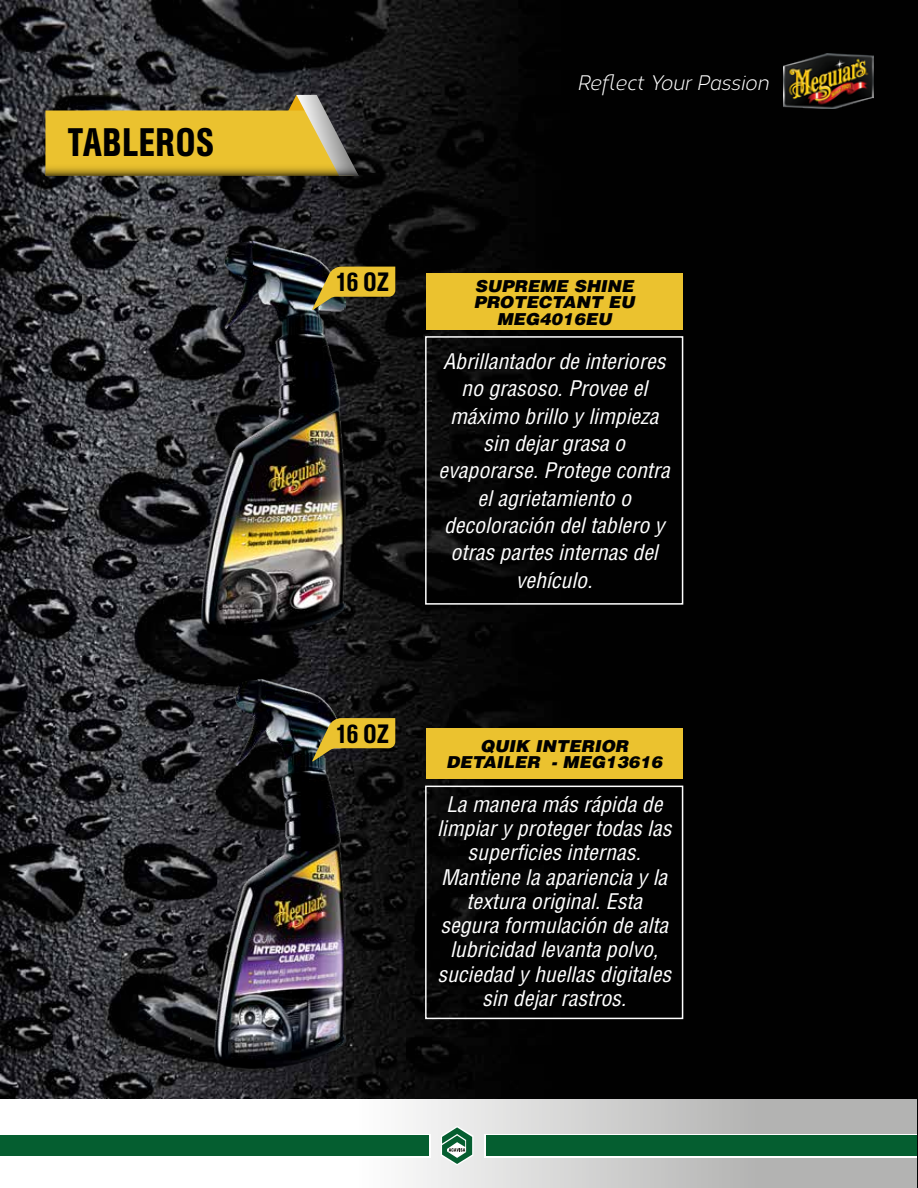
<style>
.page{position:relative;width:918px;height:1188px;background:#fff}
.page>*{position:absolute;margin:0;border:0;box-sizing:border-box;transform-origin:0 0}
.t1{font:500 condensed 36px "Castrol Sans";color:#000}
.t2{font:500 condensed 24px "Castrol Sans";letter-spacing:-.03em;color:#000}
.t3{font:italic condensed 21px/27.3px "Helvetica LT Std";color:#fff;text-align:center;scale:1.04 1}
.t4{font:italic 21px "Corbert";color:#fff;scale:.91 1}
.t5{font:italic 900 16.5px/16.5px "Helvetica LT Std";color:#000;text-align:center;scale:1.04 1}
</style>
<div class="page">
<img style="left:0;top:0;width:918px;height:1188px">
<svg style="left:0;top:1099px;width:917px;height:89px"></svg>
<svg style="left:441px;top:1126px;width:32px;height:39px"></svg>
<div style="left:0;top:1134px;width:431px;height:23px;background:#055e30"></div>
<div style="left:484px;top:1134px;width:433px;height:23px;background:#055e30"></div>
<img style="left:784px;top:54px;width:89px;height:54px">
<svg style="left:45px;top:95px;width:314px;height:81px;background:#b79b36"></svg>
<div style="left:426px;top:273px;width:257px;height:57px;background:#ebc22f"></div>
<div style="left:425px;top:336px;width:258px;height:269px;border:2px solid #fff"></div>
<img style="left:202px;top:241px;width:143px;height:395px">
<svg style="left:312px;top:267px;width:83px;height:43px;background:#9f8831"></svg>
<div style="left:426px;top:728px;width:257px;height:51px;background:#ebc22f"></div>
<div style="left:425px;top:786px;width:258px;height:233px;border:2px solid #fff"></div>
<img style="left:215px;top:679px;width:130px;height:389px">
<svg style="left:312px;top:718px;width:83px;height:44px;background:#9c8530"></svg>
<h1 class="t1" style="left:68px;top:120px;width:148px">TABLEROS</h1>
<p class="t4" style="left:577px;top:68px;width:212px">Reflect Your Passion</p>
<p class="t2" style="left:335px;top:267px;width:56px">16 OZ</p>
<p class="t5" style="left:474px;top:277px;width:156px">SUPREME SHINE<br>PROTECTANT EU<br>MEG4016EU</p>
<p class="t3" style="left:439px;top:348px;width:224px">Abrillantador de interiores no grasoso. Provee el máximo brillo y limpieza sin dejar grasa o evaporarse. Protege contra el agrietamiento o decoloración del tablero y otras partes internas del vehículo.</p>
<p class="t2" style="left:335px;top:718px;width:56px">16 OZ</p>
<p class="t5" style="left:446px;top:738px;width:209px">QUIK INTERIOR<br>DETAILER - MEG13616</p>
<p class="t3" style="left:437px;top:792px;width:227px;line-height:24.3px">La manera más rápida de limpiar y proteger todas las superficies internas.<br>Mantiene la apariencia y la textura original. Esta segura formulación de alta lubricidad levanta polvo, suciedad y huellas digitales sin dejar rastros.</p>
</div>
